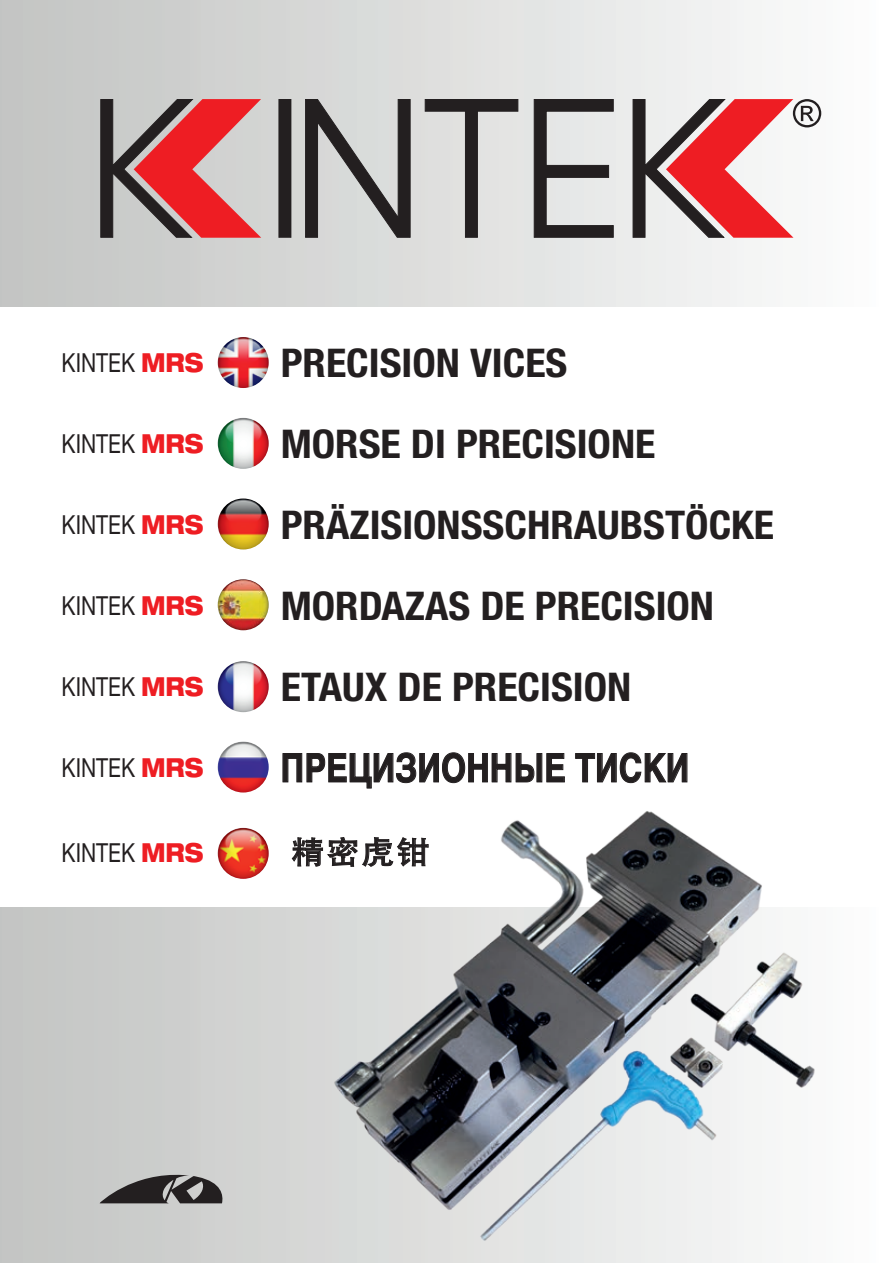
<style>
.page{position:relative;width:893px;height:1263px;background:#fff}
.page>*{position:absolute;margin:0;border:0;box-sizing:border-box;transform-origin:0 0}
.t1{font:700 condensed 39.6px/81px "Helvetica Neue LT Std";color:#231f20;scale:1.06 1}
.t2{font:700 39.6px "Helvetica";letter-spacing:.01em;color:#231f20;scale:.81 1}
.t3{font:500 31.2px "ST Heiti SC";color:#231f20;scale:1.06 1}
.t4{font:26.25px "Helvetica Neue LT Std";color:#231f20;scale:.8 1}
.s1{font-weight:800;font-stretch:expanded;color:#ee1d23}
</style>
<div class="page">
<div style="left:0;top:0;width:893px;height:306px;background:linear-gradient(to right,#c2c3c2,#fdfdfd)"></div>
<svg style="left:0;top:908px;width:300px;height:355px;background:#cbcccb"></svg>
<svg style="left:283px;top:752px;width:282px;height:36px"></svg>
<svg style="left:575px;top:752px;width:112px;height:31px"></svg>
<svg style="left:292px;top:837px;width:8px;height:30px"></svg>
<img style="left:218px;top:337px;width:51px;height:51px;border-radius:26px">
<img style="left:218px;top:418px;width:51px;height:51px;border-radius:26px">
<img style="left:218px;top:498px;width:51px;height:51px;border-radius:26px">
<img style="left:218px;top:579px;width:51px;height:51px;border-radius:26px">
<img style="left:218px;top:661px;width:51px;height:51px;border-radius:26px">
<img style="left:218px;top:741px;width:51px;height:51px;border-radius:26px">
<img style="left:218px;top:828px;width:51px;height:51px;border-radius:26px">
<svg style="left:305px;top:99px;width:106px;height:139px;background:#959494"></svg>
<div style="left:279px;top:99px;width:12px;height:138px;background:#231f20"></div>
<div style="left:278px;top:99px;width:13px;height:139px;border:1px solid #231f20"></div>
<svg style="left:424px;top:99px;width:95px;height:139px;background:#b8b7b7"></svg>
<svg style="left:533px;top:99px;width:81px;height:139px;background:#9b9a9b"></svg>
<svg style="left:100px;top:99px;width:161px;height:139px;background:#bb6e70"></svg>
<svg style="left:632px;top:99px;width:189px;height:139px"></svg>
<img style="left:300px;top:811px;width:515px;height:452px">
<svg style="left:100px;top:1175px;width:122px;height:28px;background:#615f5f"></svg>
<p class="t4" style="left:62px;top:347px;width:179px">KINTEK <span class="s1">MRS</span></p>
<p class="t4" style="left:62px;top:428px;width:179px">KINTEK <span class="s1">MRS</span></p>
<p class="t4" style="left:62px;top:509px;width:179px">KINTEK <span class="s1">MRS</span></p>
<p class="t4" style="left:62px;top:590px;width:179px">KINTEK <span class="s1">MRS</span></p>
<p class="t4" style="left:62px;top:671px;width:179px">KINTEK <span class="s1">MRS</span></p>
<p class="t4" style="left:62px;top:752px;width:179px">KINTEK <span class="s1">MRS</span></p>
<p class="t4" style="left:62px;top:837px;width:179px">KINTEK <span class="s1">MRS</span></p>
<p class="t1" style="left:281px;top:322px;width:467px">PRECISION VICES<br>MORSE DI PRECISIONE<br>PRÄZISIONSSCHRAUBSTÖCKE<br>MORDAZAS DE PRECISION<br>ETAUX DE PRECISION</p>
<p class="t2" style="left:281px;top:736px;width:506px">ПРЕЦИЗИОННЫЕ ТИСКИ</p>
<p class="t3" style="left:291px;top:834px;width:132px">精密虎钳</p>
</div>
